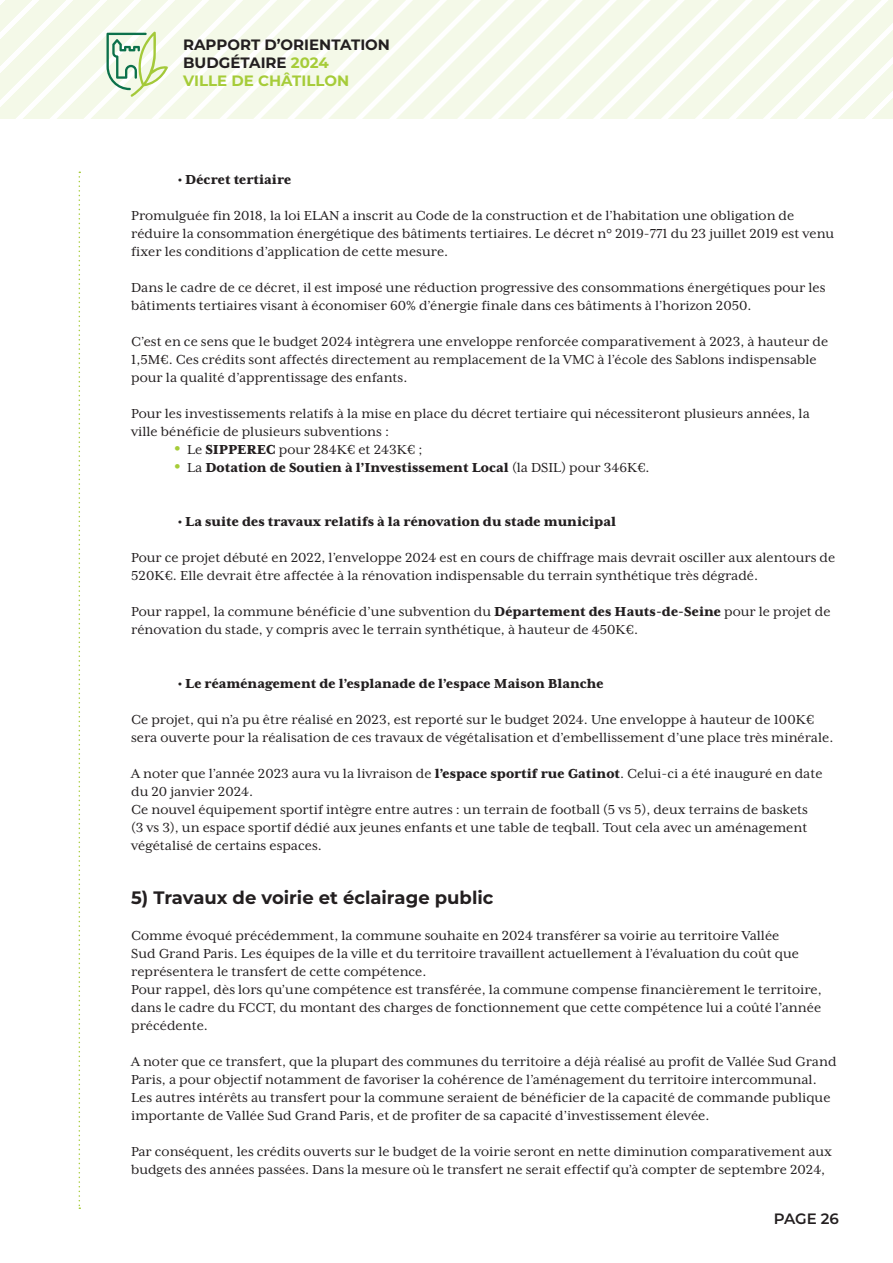
<style>
.page{position:relative;width:893px;height:1263px;background:#fff}
.page>*{position:absolute;margin:0;border:0;box-sizing:border-box;transform-origin:0 0}
.t1{font:700 18px "Montserrat";color:#231f20}
.t2{font:15px/18px "Mrs Eaves XL Serif OT";color:#231f20}
.t3{font:800 15px "Mrs Eaves XL Serif OT";color:#231f20}
.t4{font:700 15px/18px "Montserrat";color:#231f20}
.t5{font:600 15px "Montserrat";letter-spacing:-.005em;color:#231f20}
.s1{color:#a6cc39}
.s2{font-size:30px;color:#a6cc39}
.s3{font-weight:800}
.s4{font-weight:400;font-size:30px;color:#a6cc39}
.s5{font-weight:400}
</style>
<div class="page">
<svg style="left:0;top:0;width:893px;height:119px"></svg>
<svg style="left:107px;top:32px;width:61px;height:65px"></svg>
<svg style="left:79px;top:172px;width:1px;height:1037px"></svg>
<p class="t4" style="left:183px;top:35px;width:208px">RAPPORT D’ORIENTATION<br>BUDGÉTAIRE <span class="s1">2024<br>VILLE DE CHÂTILLON</span></p>
<p class="t3" style="left:178px;top:171px;width:115px">• Décret tertiaire</p>
<p class="t2" style="left:131px;top:206px;width:705px">Promulguée fin 2018, la loi ELAN a inscrit au Code de la construction et de l’habitation une obligation de réduire la consommation énergétique des bâtiments tertiaires. Le décret n° 2019-771 du 23 juillet 2019 est venu fixer les conditions d’application de cette mesure.</p>
<p class="t2" style="left:131px;top:278px;width:696px">Dans le cadre de ce décret, il est imposé une réduction progressive des consommations énergétiques pour les bâtiments tertiaires visant à économiser 60% d’énergie finale dans ces bâtiments à l’horizon 2050.</p>
<p class="t2" style="left:131px;top:332px;width:698px">C’est en ce sens que le budget 2024 intègrera une enveloppe renforcée comparativement à 2023, à hauteur de<br>1,5M€. Ces crédits sont affectés directement au remplacement de la VMC à l’école des Sablons indispensable pour la qualité d’apprentissage des enfants.</p>
<p class="t2" style="left:131px;top:404px;width:680px">Pour les investissements relatifs à la mise en place du décret tertiaire qui nécessiteront plusieurs années, la ville bénéficie de plusieurs subventions :</p>
<p class="t2" style="left:174px;top:440px;width:250px"><span class="s2">•</span> Le <span class="s3">SIPPEREC</span> pour 284K€ et 243K€ ;</p>
<p class="t3" style="left:174px;top:459px;width:477px"><span class="s4">•</span> <span class="s5">La</span> Dotation de Soutien à l’Investissement Local <span class="s5">(la DSIL) pour 346K€.</span></p>
<p class="t3" style="left:178px;top:513px;width:440px">• La suite des travaux relatifs à la rénovation du stade municipal</p>
<p class="t2" style="left:131px;top:548px;width:705px">Pour ce projet débuté en 2022, l’enveloppe 2024 est en cours de chiffrage mais devrait osciller aux alentours de<br>520K€. Elle devrait être affectée à la rénovation indispensable du terrain synthétique très dégradé.</p>
<p class="t2" style="left:131px;top:602px;width:701px">Pour rappel, la commune bénéficie d’une subvention du <span class="s3">Département des Hauts-de-Seine</span> pour le projet de rénovation du stade, y compris avec le terrain synthétique, à hauteur de 450K€.</p>
<p class="t3" style="left:178px;top:675px;width:427px">• Le réaménagement de l’esplanade de l’espace Maison Blanche</p>
<p class="t2" style="left:131px;top:710px;width:704px">Ce projet, qui n’a pu être réalisé en 2023, est reporté sur le budget 2024. Une enveloppe à hauteur de 100K€ sera ouverte pour la réalisation de ces travaux de végétalisation et d’embellissement d’une place très minérale.</p>
<p class="t2" style="left:131px;top:764px;width:693px">A noter que l’année 2023 aura vu la livraison de <span class="s3">l’espace sportif rue Gatinot</span>. Celui-ci a été inauguré en date du 20 janvier 2024.<br>Ce nouvel équipement sportif intègre entre autres : un terrain de football (5 vs 5), deux terrains de baskets (3 vs 3), un espace sportif dédié aux jeunes enfants et une table de teqball. Tout cela avec un aménagement végétalisé de certains espaces.</p>
<p class="t1" style="left:131px;top:884px;width:364px">5) Travaux de voirie et éclairage public</p>
<p class="t2" style="left:131px;top:926px;width:692px">Comme évoqué précédemment, la commune souhaite en 2024 transférer sa voirie au territoire Vallée<br>Sud Grand Paris. Les équipes de la ville et du territoire travaillent actuellement à l’évaluation du coût que représentera le transfert de cette compétence.<br>Pour rappel, dès lors qu’une compétence est transférée, la commune compense financièrement le territoire, dans le cadre du FCCT, du montant des charges de fonctionnement que cette compétence lui a coûté l’année précédente.</p>
<p class="t2" style="left:131px;top:1052px;width:707px">A noter que ce transfert, que la plupart des communes du territoire a déjà réalisé au profit de Vallée Sud Grand Paris, a pour objectif notamment de favoriser la cohérence de l’aménagement du territoire intercommunal.<br>Les autres intérêts au transfert pour la commune seraient de bénéficier de la capacité de commande publique importante de Vallée Sud Grand Paris, et de profiter de sa capacité d’investissement élevée.</p>
<p class="t2" style="left:131px;top:1142px;width:702px">Par conséquent, les crédits ouverts sur le budget de la voirie seront en nette diminution comparativement aux budgets des années passées. Dans la mesure où le transfert ne serait effectif qu’à compter de septembre 2024,</p>
<p class="t5" style="left:774px;top:1207px;width:67px">PAGE 26</p>
</div>
